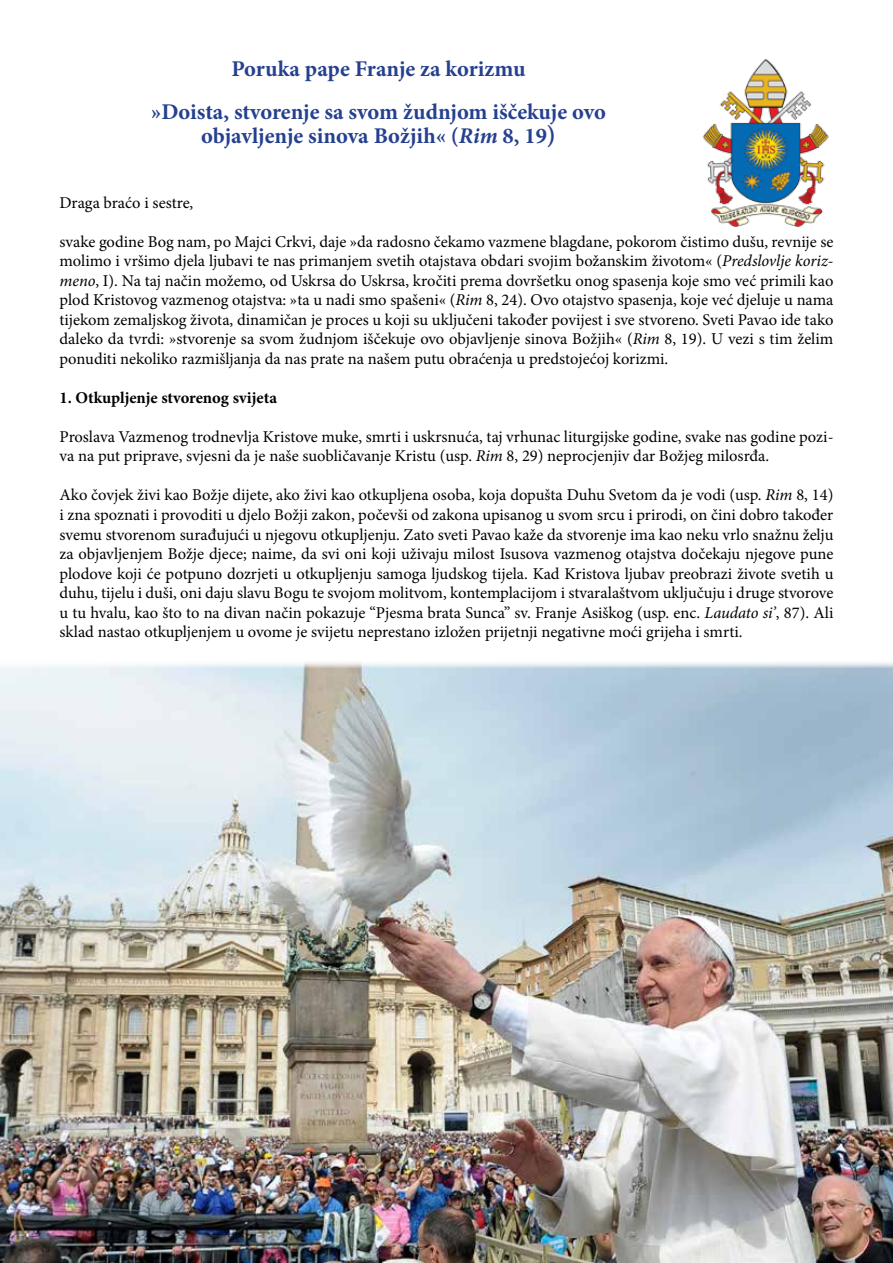
<style>
.page{position:relative;width:893px;height:1263px;background:#fff}
.page>*{position:absolute;margin:0;border:0;box-sizing:border-box;transform-origin:0 0}
.t1{font:700 22.5px/43.5px "Minion Pro";color:#25408f;text-align:center}
.t2{font:16.5px/19.5px "Minion Pro";color:#000;text-align:justify}
.t3{font:700 16.5px "Minion Pro";letter-spacing:-.005em;color:#000}
.s1{font-style:italic}
.s2{font-size:25.5px}
</style>
<div class="page">
<img style="left:702px;top:59px;width:127px;height:167px">
<img style="left:0;top:662px;width:893px;height:601px">
<h1 class="t1" style="left:151px;top:47px;width:456px">Poruka pape Franje za korizmu<br>»Doista, stvorenje sa svom žudnjom iščekuje ovo</h1>
<h1 class="t1" style="left:201px;top:114px;width:356px">objavljenje sinova Božjih« (<span class="s1">Rim</span> 8, 19<span class="s2">)</span></h1>
<p class="t2" style="left:60px;top:193px;width:135px">Draga braćo i sestre,</p>
<p class="t2" style="left:60px;top:232px;width:775px">svake godine Bog nam, po Majci Crkvi, daje »da radosno čekamo vazmene blagdane, pokorom čistimo dušu, revnije se molimo i vršimo djela ljubavi te nas primanjem svetih otajstava obdari svojim božanskim životom« (<span class="s1">Predslovlje koriz&shy;meno</span>, I). Na taj način možemo, od Uskrsa do Uskrsa, kročiti prema dovršetku onog spasenja koje smo već primili kao plod Kristovog vazmenog otajstva: »ta u nadi smo spašeni« (<span class="s1">Rim</span> 8, 24). Ovo otajstvo spasenja, koje već djeluje u nama tijekom zemaljskog života, dinamičan je proces u koji su uključeni također povijest i sve stvoreno. Sveti Pavao ide tako daleko da tvrdi: »stvorenje sa svom žudnjom iščekuje ovo objavljenje sinova Božjih« (<span class="s1">Rim</span> 8, 19). U vezi s tim želim ponuditi nekoliko razmišljanja da nas prate na našem putu obraćenja u predstojećoj korizmi.</p>
<p class="t3" style="left:60px;top:386px;width:219px">1. Otkupljenje stvorenog svijeta</p>
<p class="t2" style="left:60px;top:427px;width:775px">Proslava Vazmenog trodnevlja Kristove muke, smrti i uskrsnuća, taj vrhunac liturgijske godine, svake nas godine pozi&shy;va na put priprave, svjesni da je naše suobličavanje Kristu (usp. <span class="s1">Rim</span> 8, 29) neprocjenjiv dar Božjeg milosrđa.</p>
<p class="t2" style="left:60px;top:485px;width:775px">Ako čovjek živi kao Božje dijete, ako živi kao otkupljena osoba, koja dopušta Duhu Svetom da je vodi (usp. <span class="s1">Rim</span> 8, 14) i zna spoznati i provoditi u djelo Božji zakon, počevši od zakona upisanog u svom srcu i prirodi, on čini dobro također svemu stvorenom surađujući u njegovu otkupljenju. Zato sveti Pavao kaže da stvorenje ima kao neku vrlo snažnu želju za objavljenjem Božje djece; naime, da svi oni koji uživaju milost Isusova vazmenog otajstva dočekaju njegove pune plodove koji će potpuno dozrjeti u otkupljenju samoga ljudskog tijela. Kad Kristova ljubav preobrazi živote svetih u duhu, tijelu i duši, oni daju slavu Bogu te svojom molitvom, kontemplacijom i stvaralaštvom uključuju i druge stvorove u tu hvalu, kao što to na divan način pokazuje “Pjesma brata Sunca” sv. Franje Asiškog (usp. enc. <span class="s1">Laudato si’</span>, 87). Ali sklad nastao otkupljenjem u ovome je svijetu neprestano izložen prijetnji negativne moći grijeha i smrti.</p>
</div>
